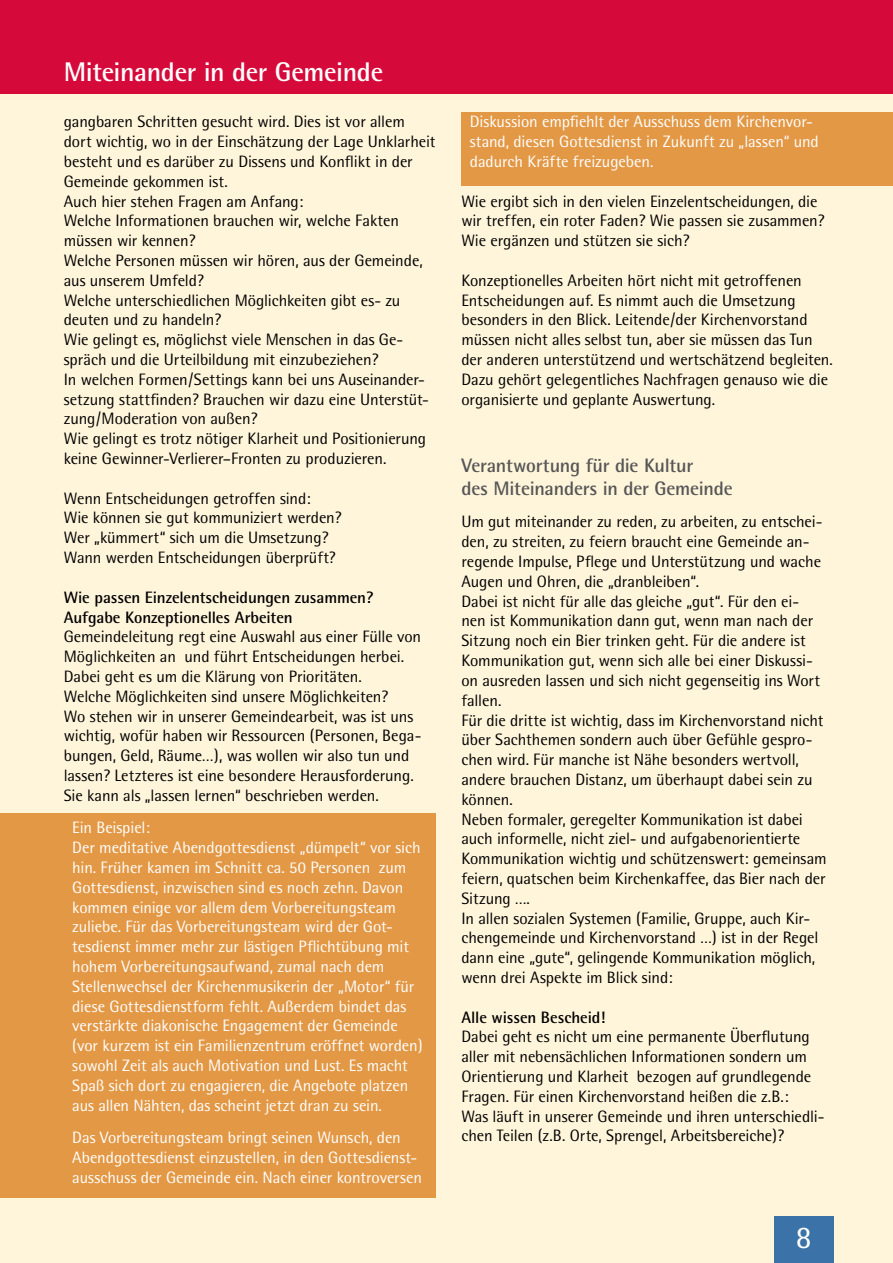
<style>
.page{position:relative;width:893px;height:1263px;background:#fff}
.page>*{position:absolute;margin:0;border:0;box-sizing:border-box;transform-origin:0 0}
.t1{font:31.5px "Rotis Semi Sans";color:#fff}
.t2{font:700 27px "Rotis Semi Sans";letter-spacing:-.015em;color:#fff}
.t3{font:700 19.5px/23.4px "Rotis Semi Sans";letter-spacing:-.015em;color:#565656}
.t4{font:16.5px/19.8px "Rotis Semi Sans";letter-spacing:-.005em;color:#000}
.t5{font:16.5px/19.8px "Rotis Semi Sans";letter-spacing:-.005em;color:#fff}
.t6{font:700 16.5px/19.8px "Rotis Semi Sans";letter-spacing:-.005em;color:#000}
</style>
<div class="page">
<div style="left:0;top:87px;width:893px;height:1176px;background:#fff5db"></div>
<div style="left:0;top:0;width:893px;height:94px;background:#d50a3a"></div>
<div style="left:774px;top:1216px;width:59px;height:47px;background:#3b72a7"></div>
<div style="left:461px;top:113px;width:432px;height:73px;background:#e39845"></div>
<div style="left:0;top:813px;width:436px;height:385px;background:#e39845"></div>
<h2 class="t2" style="left:64px;top:55px;width:321px">Miteinander in der Gemeinde</h2>
<p class="t4" style="left:64px;top:112px;width:373px">gangbaren Schritten gesucht wird. Dies ist vor allem dort wichtig, wo in der Einschätzung der Lage Unklarheit besteht und es darüber zu Dissens und Konflikt in der Gemeinde gekommen ist.<br>Auch hier stehen Fragen am Anfang:<br>Welche Informationen brauchen wir, welche Fakten müssen wir kennen?<br>Welche Personen müssen wir hören, aus der Gemeinde, aus unserem Umfeld?<br>Welche unterschiedlichen Möglichkeiten gibt es- zu deuten und zu handeln?<br>Wie gelingt es, möglichst viele Menschen in das Ge&shy;spräch und die Urteilbildung mit einzubeziehen?<br>In welchen Formen/Settings kann bei uns Auseinander&shy;setzung stattfinden? Brauchen wir dazu eine Unterstüt&shy;zung/Moderation von außen?<br>Wie gelingt es trotz nötiger Klarheit und Positionierung keine Gewinner-Verlierer–Fronten zu produzieren.</p>
<p class="t4" style="left:64px;top:488px;width:279px">Wenn Entscheidungen getroffen sind:<br>Wie können sie gut kommuniziert werden?<br>Wer „kümmert“ sich um die Umsetzung?<br>Wann werden Entscheidungen überprüft?</p>
<p class="t6" style="left:64px;top:587px;width:312px">Wie passen Einzelentscheidungen zusammen?<br>Aufgabe Konzeptionelles Arbeiten</p>
<p class="t4" style="left:64px;top:627px;width:359px">Gemeindeleitung regt eine Auswahl aus einer Fülle von Möglichkeiten an und führt Entscheidungen herbei.<br>Dabei geht es um die Klärung von Prioritäten.<br>Welche Möglichkeiten sind unsere Möglichkeiten?<br>Wo stehen wir in unserer Gemeindearbeit, was ist uns wichtig, wofür haben wir Ressourcen (Personen, Bega&shy;bungen, Geld, Räume…), was wollen wir also tun und lassen? Letzteres ist eine besondere Herausforderung.<br>Sie kann als „lassen lernen“ beschrieben werden.</p>
<p class="t5" style="left:72px;top:818px;width:352px">Ein Beispiel:<br>Der meditative Abendgottesdienst „dümpelt“ vor sich hin. Früher kamen im Schnitt ca. 50 Personen zum Gottesdienst, inzwischen sind es noch zehn. Davon kommen einige vor allem dem Vorbereitungsteam zuliebe. Für das Vorbereitungsteam wird der Got&shy;tesdienst immer mehr zur lästigen Pflichtübung mit hohem Vorbereitungsaufwand, zumal nach dem Stellenwechsel der Kirchenmusikerin der „Motor“ für diese Gottesdienstform fehlt. Außerdem bindet das verstärkte diakonische Engagement der Gemeinde (vor kurzem ist ein Familienzentrum eröffnet worden) sowohl Zeit als auch Motivation und Lust. Es macht Spaß sich dort zu engagieren, die Angebote platzen aus allen Nähten, das scheint jetzt dran zu sein.</p>
<p class="t5" style="left:72px;top:1127px;width:351px">Das Vorbereitungsteam bringt seinen Wunsch, den<br>Abendgottesdienst einzustellen, in den Gottesdienst&shy;ausschuss der Gemeinde ein. Nach einer kontroversen</p>
<p class="t5" style="left:470px;top:112px;width:351px">Diskussion empfiehlt der Ausschuss dem Kirchenvor&shy;stand, diesen Gottesdienst in Zukunft zu „lassen“ und dadurch Kräfte freizugeben.</p>
<p class="t4" style="left:461px;top:191px;width:365px">Wie ergibt sich in den vielen Einzelentscheidungen, die wir treffen, ein roter Faden? Wie passen sie zusammen?<br>Wie ergänzen und stützen sie sich?</p>
<p class="t4" style="left:461px;top:270px;width:373px">Konzeptionelles Arbeiten hört nicht mit getroffenen Entscheidungen auf. Es nimmt auch die Umsetzung besonders in den Blick. Leitende/der Kirchenvorstand müssen nicht alles selbst tun, aber sie müssen das Tun der anderen unterstützend und wertschätzend begleiten.<br>Dazu gehört gelegentliches Nachfragen genauso wie die organisierte und geplante Auswertung.</p>
<p class="t3" style="left:461px;top:453px;width:273px">Verantwortung für die Kultur<br>des Miteinanders in der Gemeinde</p>
<p class="t4" style="left:461px;top:512px;width:367px">Um gut miteinander zu reden, zu arbeiten, zu entschei&shy;den, zu streiten, zu feiern braucht eine Gemeinde an&shy;regende Impulse, Pflege und Unterstützung und wache Augen und Ohren, die „dranbleiben“.<br>Dabei ist nicht für alle das gleiche „gut“. Für den ei&shy;nen ist Kommunikation dann gut, wenn man nach der Sitzung noch ein Bier trinken geht. Für die andere ist Kommunikation gut, wenn sich alle bei einer Diskussi&shy;on ausreden lassen und sich nicht gegenseitig ins Wort fallen.<br>Für die dritte ist wichtig, dass im Kirchenvorstand nicht über Sachthemen sondern auch über Gefühle gespro&shy;chen wird. Für manche ist Nähe besonders wertvoll, andere brauchen Distanz, um überhaupt dabei sein zu können.<br>Neben formaler, geregelter Kommunikation ist dabei auch informelle, nicht ziel- und aufgabenorientierte Kommunikation wichtig und schützenswert: gemeinsam feiern, quatschen beim Kirchenkaffee, das Bier nach der Sitzung ….<br>In allen sozialen Systemen (Familie, Gruppe, auch Kir&shy;chengemeinde und Kirchenvorstand …) ist in der Regel dann eine „gute“, gelingende Kommunikation möglich, wenn drei Aspekte im Blick sind:</p>
<p class="t6" style="left:461px;top:1007px;width:146px">Alle wissen Bescheid!</p>
<p class="t4" style="left:461px;top:1027px;width:365px">Dabei geht es nicht um eine permanente Überflutung aller mit nebensächlichen Informationen sondern um Orientierung und Klarheit bezogen auf grundlegende Fragen. Für einen Kirchenvorstand heißen die z.B.:<br>Was läuft in unserer Gemeinde und ihren unterschiedli&shy;chen Teilen (z.B. Orte, Sprengel, Arbeitsbereiche)?</p>
<h1 class="t1" style="left:796px;top:1218px;width:17px">8</h1>
</div>
